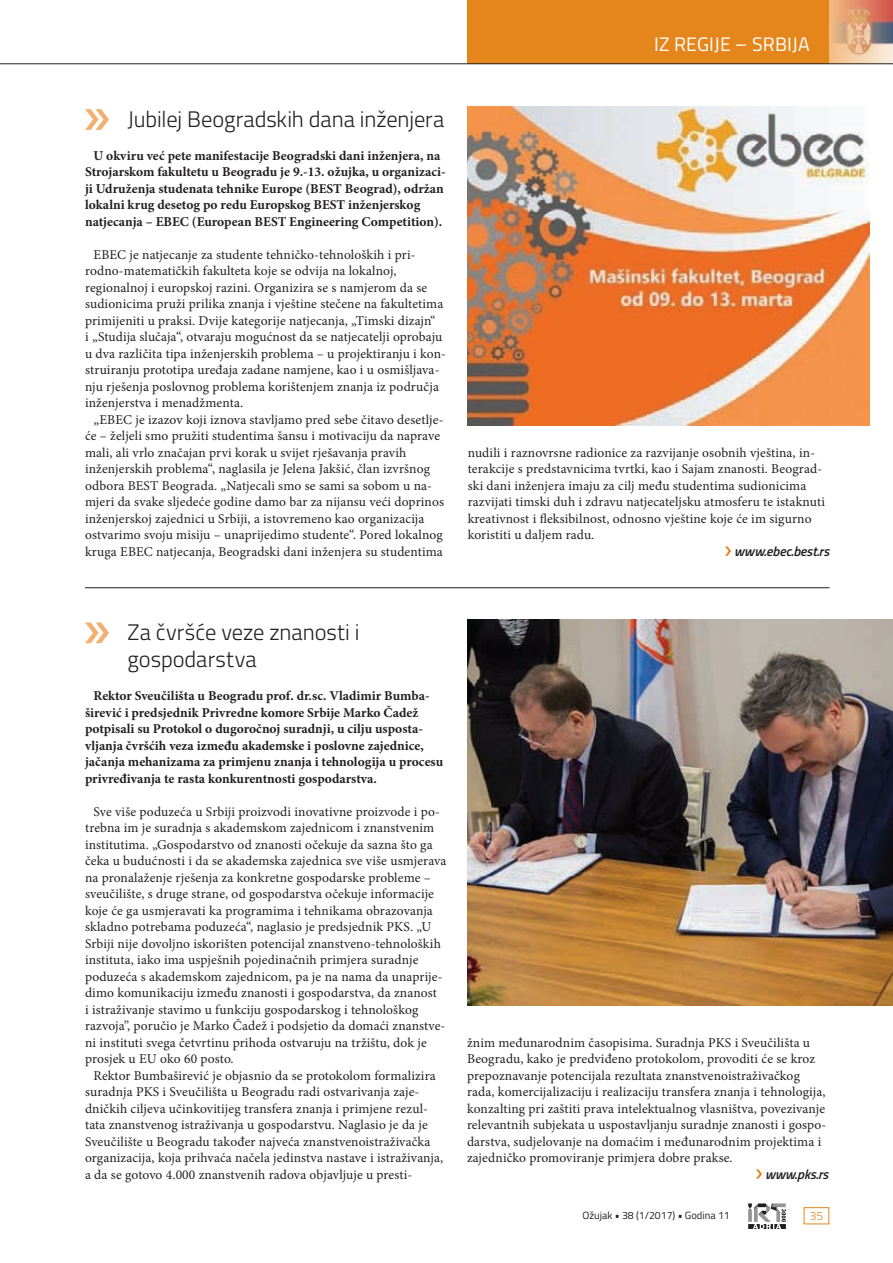
<style>
.page{position:relative;width:893px;height:1263px;background:#fff}
.page>*{position:absolute;margin:0;border:0;box-sizing:border-box;transform-origin:0 0}
.Novica_naslov{font:300 22.5px/27px "Titillium";color:#231f20}
.t1{font:19.5px "Titillium";letter-spacing:.01em;color:#fff}
.vsebina_-_body_text{font:13.5px/16.5px "Minion Pro";letter-spacing:.01em;color:#231f20}
.Novica_-_uvodni_teks{font:700 13.5px/16.5px "Minion Pro";color:#231f20}
.Novica_-_url{font:italic 600 13.5px "Titillium";color:#231f20}
.t2{font:300 12px "Titillium";color:#e4861b}
.t3{font:10.5px "Titillium";color:#231f20}
</style>
<div class="page">
<svg style="left:748px;top:1203px;width:38px;height:26px"></svg>
<div style="left:804px;top:1207px;width:25px;height:17px;border:1px solid #e4861b"></div>
<div style="left:468px;top:0;width:361px;height:64px;background:#e4861b"></div>
<img style="left:830px;top:0;width:63px;height:63px">
<svg style="left:85px;top:622px;width:24px;height:21px"></svg>
<img style="left:467px;top:620px;width:426px;height:386px">
<svg style="left:756px;top:1169px;width:6px;height:10px"></svg>
<svg style="left:85px;top:109px;width:24px;height:21px"></svg>
<img style="left:468px;top:106px;width:402px;height:319px">
<svg style="left:725px;top:546px;width:6px;height:10px"></svg>
<hr style="left:85px;top:587px;width:745px;height:1px;background:#231f20">
<hr style="left:0;top:63px;width:893px;height:1px;background:#231f20">
<h2 class="t1" style="left:654px;top:30px;width:157px">IZ REGIJE – SRBIJA</h2>
<p class="Novica_naslov" style="left:128px;top:105px;width:318px">Jubilej Beogradskih dana inženjera</p>
<p class="Novica_-_uvodni_teks" style="left:85px;top:147px;width:362px;text-indent:9px">U okviru već pete manifestacije Beogradski dani inženjera, na Strojarskom fakultetu u Beogradu je 9.-13. ožujka, u organizaci&shy;ji Udruženja studenata tehnike Europe (BEST Beograd), održan lokalni krug desetog po redu Europskog BEST inženjerskog natjecanja – EBEC (European BEST Engineering Competition).</p>
<p class="vsebina_-_body_text" style="left:85px;top:246px;width:362px;text-indent:9px">EBEC je natjecanje za studente tehničko-tehnoloških i pri&shy;rodno-matematičkih fakulteta koje se odvija na lokalnoj, regionalnoj i europskoj razini. Organizira se s namjerom da se sudionicima pruži prilika znanja i vještine stečene na fakultetima primijeniti u praksi. Dvije kategorije natjecanja, „Timski dizajn“<br>i „Studija slučaja“, otvaraju mogućnost da se natjecatelji oprobaju u dva različita tipa inženjerskih problema – u projektiranju i kon&shy;struiranju prototipa uređaja zadane namjene, kao i u osmišljava&shy;nju rješenja poslovnog problema korištenjem znanja iz područja inženjerstva i menadžmenta.</p>
<p class="vsebina_-_body_text" style="left:85px;top:411px;width:361px;text-indent:9px">„EBEC je izazov koji iznova stavljamo pred sebe čitavo desetlje&shy;će – željeli smo pružiti studentima šansu i motivaciju da naprave mali, ali vrlo značajan prvi korak u svijet rješavanja pravih inženjerskih problema“, naglasila je Jelena Jakšić, član izvršnog odbora BEST Beograda. „Natjecali smo se sami sa sobom u na&shy;mjeri da svake sljedeće godine damo bar za nijansu veći doprinos inženjerskoj zajednici u Srbiji, a istovremeno kao organizacija ostvarimo svoju misiju – unaprijedimo studente“. Pored lokalnog kruga EBEC natjecanja, Beogradski dani inženjera su studentima</p>
<p class="vsebina_-_body_text" style="left:468px;top:444px;width:359px">nudili i raznovrsne radionice za razvijanje osobnih vještina, in&shy;terakcije s predstavnicima tvrtki, kao i Sajam znanosti. Beograd&shy;ski dani inženjera imaju za cilj među studentima sudionicima razvijati timski duh i zdravu natjecateljsku atmosferu te istaknuti kreativnost i fleksibilnost, odnosno vještine koje će im sigurno koristiti u daljem radu.</p>
<p class="Novica_-_url" style="left:734px;top:541px;width:97px">www.ebec.best.rs</p>
<p class="Novica_naslov" style="left:128px;top:618px;width:234px">Za čvršće veze znanosti i gospodarstva</p>
<p class="Novica_-_uvodni_teks" style="left:85px;top:687px;width:360px;text-indent:9px">Rektor Sveučilišta u Beogradu prof. dr.sc. Vladimir Bumba&shy;širević i predsjednik Privredne komore Srbije Marko Čadež potpisali su Protokol o dugoročnoj suradnji, u cilju usposta&shy;vljanja čvršćih veza između akademske i poslovne zajednice, jačanja mehanizama za primjenu znanja i tehnologija u procesu privređivanja te rasta konkurentnosti gospodarstva.</p>
<p class="vsebina_-_body_text" style="left:85px;top:803px;width:363px;text-indent:9px">Sve više poduzeća u Srbiji proizvodi inovativne proizvode i po&shy;trebna im je suradnja s akademskom zajednicom i znanstvenim institutima. „Gospodarstvo od znanosti očekuje da sazna što ga čeka u budućnosti i da se akademska zajednica sve više usmjerava na pronalaženje rješenja za konkretne gospodarske probleme – sveučilište, s druge strane, od gospodarstva očekuje informacije koje će ga usmjeravati ka programima i tehnikama obrazovanja skladno potrebama poduzeća“, naglasio je predsjednik PKS. „U Srbiji nije dovoljno iskorišten potencijal znanstveno-tehnoloških instituta, iako ima uspješnih pojedinačnih primjera suradnje poduzeća s akademskom zajednicom, pa je na nama da unaprije&shy;dimo komunikaciju između znanosti i gospodarstva, da znanost<br>i istraživanje stavimo u funkciju gospodarskog i tehnološkog razvoja”, poručio je Marko Čadež i podsjetio da domaći znanstve&shy;ni instituti svega četvrtinu prihoda ostvaruju na tržištu, dok je prosjek u EU oko 60 posto.</p>
<p class="vsebina_-_body_text" style="left:85px;top:1067px;width:360px;text-indent:9px">Rektor Bumbaširević je objasnio da se protokolom formalizira suradnja PKS i Sveučilišta u Beogradu radi ostvarivanja zaje&shy;dničkih ciljeva učinkovitijeg transfera znanja i primjene rezul&shy;tata znanstvenog istraživanja u gospodarstvu. Naglasio je da je Sveučilište u Beogradu također najveća znanstvenoistraživačka organizacija, koja prihvaća načela jedinstva nastave i istraživanja, a da se gotovo 4.000 znanstvenih radova objavljuje u presti-</p>
<p class="vsebina_-_body_text" style="left:467px;top:1034px;width:361px">žnim međunarodnim časopisima. Suradnja PKS i Sveučilišta u Beogradu, kako je predviđeno protokolom, provoditi će se kroz prepoznavanje potencijala rezultata znanstvenoistraživačkog rada, komercijalizaciju i realizaciju transfera znanja i tehnologija, konzalting pri zaštiti prava intelektualnog vlasništva, povezivanje relevantnih subjekata u uspostavljanju suradnje znanosti i gospo&shy;darstva, sudjelovanje na domaćim i međunarodnim projektima i zajedničko promoviranje primjera dobre prakse.</p>
<p class="Novica_-_url" style="left:765px;top:1164px;width:65px">www.pks.rs</p>
<p class="t3" style="left:583px;top:1208px;width:149px">Ožujak • 38 (1/2017) • Godina 11</p>
<p class="t2" style="left:810px;top:1207px;width:15px">35</p>
</div>
